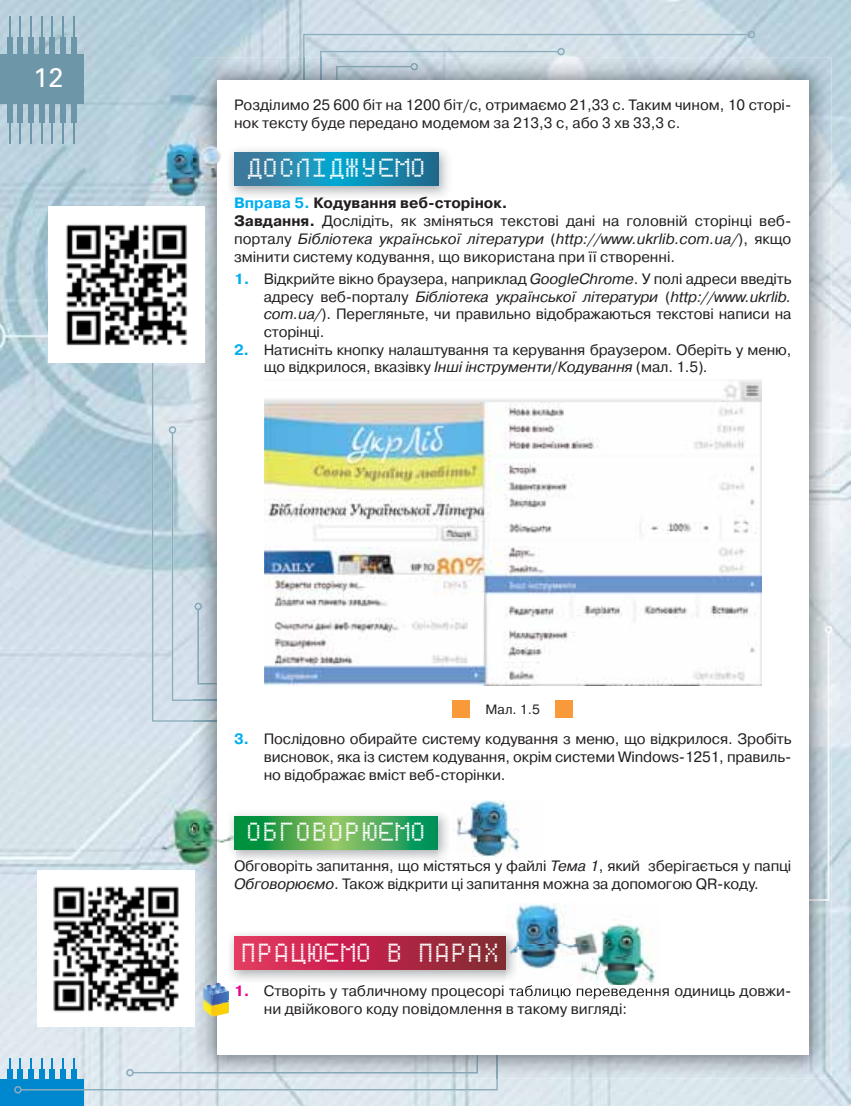
<style>
.page{position:relative;width:851px;height:1106px;background:#fff}
.page>*{position:absolute;margin:0;border:0;box-sizing:border-box;transform-origin:0 0}
.t1{font:27px "Univers C";color:#fff}
.t2{font:21px "Dotf 1";color:#fff}
.t3{font:15px/18px "Pragmatica C";color:#221e1f}
.t4{font:13.5px "Pragmatica C";color:#221e1f}
.s1{font-weight:700;color:#00aeef}
.s2{font-weight:700}
.s3{font-style:italic}
.s4{font-weight:700;color:#ec008c}
</style>
<div class="page">
<img style="left:0;top:0;width:850px;height:1106px">
<div style="left:0;top:1079px;width:83px;height:27px;background:#0088ce"></div>
<div style="left:7px;top:1069px;width:5px;height:12px;background:#0088ce"></div>
<div style="left:0;top:54px;width:83px;height:50px;background:#6e96a9"></div>
<div style="left:7px;top:37px;width:5px;height:21px;background:#6e96a9"></div>
<svg style="left:9px;top:17px;width:1px;height:20px"></svg>
<div style="left:71px;top:102px;width:6px;height:21px;background:#6e96a9"></div>
<hr style="left:73px;top:119px;width:2px;height:24px;background:#6e96a9">
<div style="left:18px;top:37px;width:5px;height:21px;background:#6e96a9"></div>
<svg style="left:20px;top:17px;width:1px;height:20px"></svg>
<div style="left:60px;top:102px;width:6px;height:21px;background:#6e96a9"></div>
<hr style="left:62px;top:119px;width:2px;height:24px;background:#6e96a9">
<div style="left:28px;top:37px;width:6px;height:21px;background:#6e96a9"></div>
<hr style="left:30px;top:17px;width:2px;height:24px;background:#6e96a9">
<div style="left:50px;top:102px;width:5px;height:21px;background:#6e96a9"></div>
<svg style="left:52px;top:123px;width:1px;height:20px"></svg>
<div style="left:39px;top:37px;width:5px;height:21px;background:#6e96a9"></div>
<svg style="left:41px;top:17px;width:1px;height:20px"></svg>
<div style="left:39px;top:102px;width:5px;height:21px;background:#6e96a9"></div>
<svg style="left:41px;top:123px;width:1px;height:20px"></svg>
<div style="left:50px;top:37px;width:5px;height:21px;background:#6e96a9"></div>
<svg style="left:52px;top:17px;width:1px;height:20px"></svg>
<div style="left:28px;top:102px;width:6px;height:21px;background:#6e96a9"></div>
<hr style="left:30px;top:119px;width:2px;height:24px;background:#6e96a9">
<div style="left:60px;top:37px;width:6px;height:21px;background:#6e96a9"></div>
<hr style="left:62px;top:17px;width:2px;height:24px;background:#6e96a9">
<div style="left:18px;top:102px;width:5px;height:21px;background:#6e96a9"></div>
<svg style="left:20px;top:123px;width:1px;height:20px"></svg>
<div style="left:71px;top:37px;width:6px;height:21px;background:#6e96a9"></div>
<hr style="left:73px;top:17px;width:2px;height:24px;background:#6e96a9">
<div style="left:7px;top:102px;width:5px;height:21px;background:#6e96a9"></div>
<svg style="left:9px;top:123px;width:1px;height:20px"></svg>
<svg style="left:152px;top:363px;width:42px;height:358px;background:#c2d5e0"></svg>
<img style="left:194px;top:58px;width:637px;height:52px">
<img style="left:194px;top:110px;width:23px;height:22px">
<img style="left:779px;top:110px;width:52px;height:968px">
<img style="left:194px;top:876px;width:23px;height:155px">
<img style="left:497px;top:1054px;width:282px;height:24px">
<svg style="left:9px;top:1031px;width:488px;height:62px;background:#c2d5e0"></svg>
<svg style="left:303px;top:31px;width:452px;height:50px;background:#c5d2db"></svg>
<svg style="left:808px;top:626px;width:24px;height:274px;background:#c4cdd5"></svg>
<img style="left:194px;top:205px;width:23px;height:594px">
<svg style="left:169px;top:426px;width:48px;height:275px;background:#bfced9"></svg>
<img style="left:194px;top:699px;width:23px;height:2px">
<svg style="left:194px;top:720px;width:23px;height:1px"></svg>
<div style="left:217px;top:81px;width:591px;height:973px;background:#fff"></div>
<img style="left:230px;top:150px;width:218px;height:46px">
<svg style="left:234px;top:153px;width:204px;height:33px;background:#1d89ae"></svg>
<img style="left:264px;top:380px;width:497px;height:305px">
<img style="left:235px;top:814px;width:208px;height:46px">
<svg style="left:235px;top:816px;width:203px;height:33px;background:#41a755"></svg>
<img style="left:457px;top:800px;width:56px;height:28px">
<img style="left:453px;top:828px;width:67px;height:28px">
<img style="left:438px;top:814px;width:9px;height:42px">
<img style="left:230px;top:934px;width:276px;height:46px">
<svg style="left:234px;top:937px;width:272px;height:32px;background:#b82948"></svg>
<img style="left:150px;top:132px;width:71px;height:73px">
<div style="left:452px;top:701px;width:17px;height:17px;background:#f89a39"></div>
<div style="left:555px;top:701px;width:17px;height:17px;background:#f89a39"></div>
<img style="left:140px;top:799px;width:95px;height:77px">
<img style="left:234px;top:816px;width:1px;height:33px">
<img style="left:506px;top:904px;width:153px;height:91px">
<svg style="left:203px;top:984px;width:27px;height:33px"></svg>
<img style="left:206px;top:982px;width:19px;height:12px">
<img style="left:48px;top:207px;width:156px;height:156px">
<img style="left:38px;top:870px;width:156px;height:156px">
<h1 class="t1" style="left:33px;top:62px;width:32px">12</h1>
<p class="t3" style="left:234px;top:96px;width:558px">Розділимо 25 600 біт на 1200 біт/с, отримаємо 21,33 с. Таким чином, 10 сторі&shy;нок тексту буде передано модемом за 213,3 с, або 3 хв 33,3 с.</p>
<h2 class="t2" style="left:246px;top:160px;width:182px">ДОСЛІДЖУЄМО</h2>
<p class="t3" style="left:234px;top:194px;width:559px"><span class="s1">Вправа 5.</span> <span class="s2">Кодування веб-сторінок.<br>Завдання.</span> Дослідіть, як зміняться текстові дані на головній сторінці веб&shy;порталу <span class="s3">Бібліотека української літератури</span> (<span class="s3">http://www.ukrlib.com.ua/</span>), якщо змінити систему кодування, що використана при її створенні.</p>
<p class="t3" style="left:264px;top:270px;width:529px;text-align:justify;text-indent:-30px"><span class="s1">1.</span> Відкрийте вікно браузера, наприклад <span class="s3">GoogleChrome</span>. У полі адреси введіть адресу веб-порталу <span class="s3">Бібліотека української літератури</span> (<span class="s3">http://www.ukrlib. com.ua/</span>). Перегляньте, чи правильно відображаються текстові написи на сторінці.</p>
<p class="t3" style="left:264px;top:341px;width:529px;text-indent:-30px"><span class="s1">2.</span> Натисніть кнопку налаштування та керування браузером. Оберіть у меню, що відкрилося, вказівку <span class="s3">Інші інструменти</span>/<span class="s3">Кодування</span> (мал. 1.5)<span class="s3">.</span></p>
<p class="t4" style="left:485px;top:701px;width:56px">Мал. 1.5</p>
<p class="t3" style="left:264px;top:730px;width:529px;text-align:justify;text-indent:-30px"><span class="s1">3.</span> Послідовно обирайте систему кодування з меню, що відкрилося. Зробіть висновок, яка із систем кодування, окрім системи Windows-1251, правиль&shy;но відображає вміст веб-сторінки.</p>
<h2 class="t2" style="left:246px;top:823px;width:182px">ОБГОВОРЮЄМО</h2>
<p class="t3" style="left:234px;top:857px;width:558px">Обговоріть запитання, що містяться у файлі <span class="s3">Тема 1</span>, який зберігається у папці<br><span class="s3">Обговорюємо</span>. Також відкрити ці запитання можна за допомогою QR-коду.</p>
<h2 class="t2" style="left:240px;top:944px;width:261px">працюємо в парах</h2>
<p class="t3" style="left:264px;top:982px;width:529px;text-indent:-30px"><span class="s4">1.</span> Створіть у табличному процесорі таблицю переведення одиниць довжи&shy;ни двійкового коду повідомлення в такому вигляді:</p>
</div>
